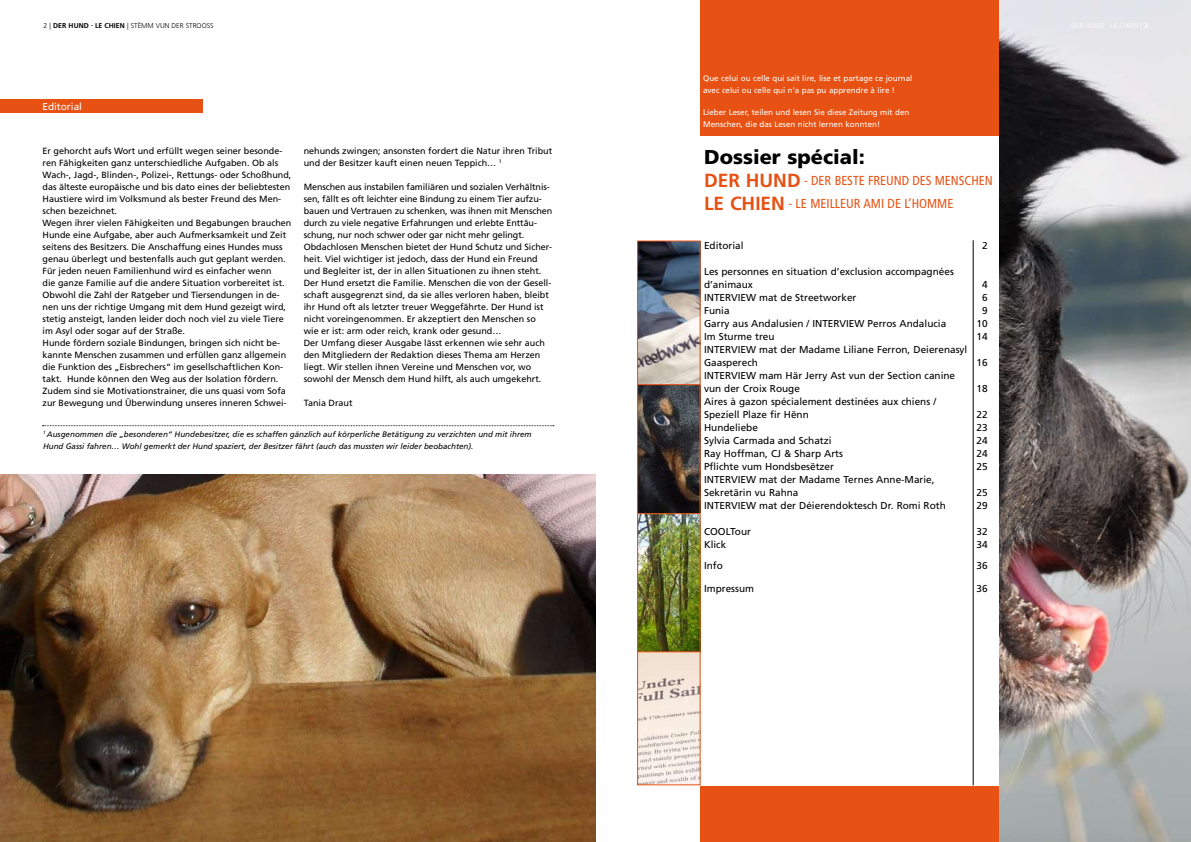
<style>
.page{position:relative;width:1191px;height:842px;background:#fff}
.page>*{position:absolute;margin:0;border:0;box-sizing:border-box;transform-origin:0 0}
.t1{font:900 20px "Frutiger";color:#000}
.t2{font:condensed 13px/22.8px "Frutiger";letter-spacing:-.005em;color:#e75113}
.t3{font:10px/13px "Frutiger";color:#000}
.t4{font:10px "Frutiger";color:#fff}
.t5{font:9px/12px "Frutiger";color:#000}
.t6{font:italic 8px/12px "Frutiger";color:#000}
.t7{font:8px/11.3px "Frutiger";color:#fff}
.t8{font:300 7px "Frutiger";color:#000}
.s1{font-weight:700}
.s2{font-weight:700;font-stretch:normal;font-size:19px}
</style>
<div class="page">
<img style="left:0;top:475px;width:595px;height:367px">
<div style="left:0;top:99px;width:202px;height:14px;background:#e75113"></div>
<div style="left:700px;top:0;width:303px;height:842px;background:#e75113"></div>
<div style="left:700px;top:136px;width:303px;height:649px;background:#fff"></div>
<img style="left:999px;top:0;width:192px;height:842px">
<hr style="left:973px;top:240px;width:1px;height:545px;background:#000">
<img style="left:639px;top:652px;width:59px;height:131px">
<div style="left:637px;top:648px;width:63px;height:137px;border:1px solid #e75113"></div>
<img style="left:639px;top:385px;width:59px;height:128px">
<div style="left:637px;top:377px;width:63px;height:138px;border:1px solid #e75113"></div>
<img style="left:639px;top:243px;width:59px;height:140px">
<div style="left:637px;top:241px;width:63px;height:144px;border:1px solid #e75113"></div>
<img style="left:639px;top:515px;width:59px;height:135px">
<div style="left:637px;top:513px;width:63px;height:139px;border:1px solid #e75113"></div>
<svg style="left:43px;top:425px;width:511px;height:1px"></svg>
<p class="t8" style="left:44px;top:22px;width:168px">2 | <span class="s1">DER HUND </span><sup>.</sup> <span class="s1">LE CHIEN</span> | STËMM VUN DER STROOSS</p>
<p class="t4" style="left:43px;top:100px;width:41px">Editorial</p>
<p class="t5" style="left:43px;top:145px;width:250px">Er gehorcht aufs Wort und erfüllt wegen seiner besonde&shy;ren Fähigkeiten ganz unterschiedliche Aufgaben. Ob als Wach-, Jagd-, Blinden-, Polizei-, Rettungs- oder Schoßhund, das älteste europäische und bis dato eines der beliebtesten Haustiere wird im Volksmund als bester Freund des Men&shy;schen bezeichnet.<br>Wegen ihrer vielen Fähigkeiten und Begabungen brauchen Hunde eine Aufgabe, aber auch Aufmerksamkeit und Zeit seitens des Besitzers. Die Anschaffung eines Hundes muss genau überlegt und bestenfalls auch gut geplant werden.<br>Für jeden neuen Familienhund wird es einfacher wenn<br>die ganze Familie auf die andere Situation vorbereitet ist.<br>Obwohl die Zahl der Ratgeber und Tiersendungen in de&shy;nen uns der richtige Umgang mit dem Hund gezeigt wird, stetig ansteigt, landen leider doch noch viel zu viele Tiere im Asyl oder sogar auf der Straße.<br>Hunde fördern soziale Bindungen, bringen sich nicht be&shy;kannte Menschen zusammen und erfüllen ganz allgemein die Funktion des „Eisbrechers“ im gesellschaftlichen Kon&shy;takt. Hunde können den Weg aus der Isolation fördern.<br>Zudem sind sie Motivationstrainer, die uns quasi vom Sofa zur Bewegung und Überwindung unseres inneren Schwei-</p>
<p class="t5" style="left:304px;top:145px;width:250px">nehunds zwingen; ansonsten fordert die Natur ihren Tribut und der Besitzer kauft einen neuen Teppich… <sup>1</sup></p>
<p class="t5" style="left:304px;top:181px;width:250px">Menschen aus instabilen familiären und sozialen Verhältnis&shy;sen, fällt es oft leichter eine Bindung zu einem Tier aufzu&shy;bauen und Vertrauen zu schenken, was ihnen mit Menschen durch zu viele negative Erfahrungen und erlebte Enttäu&shy;schung, nur noch schwer oder gar nicht mehr gelingt.<br>Obdachlosen Menschen bietet der Hund Schutz und Sicher&shy;heit. Viel wichtiger ist jedoch, dass der Hund ein Freund und Begleiter ist, der in allen Situationen zu ihnen steht.<br>Der Hund ersetzt die Familie. Menschen die von der Gesell&shy;schaft ausgegrenzt sind, da sie alles verloren haben, bleibt ihr Hund oft als letzter treuer Weggefährte. Der Hund ist nicht voreingenommen. Er akzeptiert den Menschen so wie er ist: arm oder reich, krank oder gesund…<br>Der Umfang dieser Ausgabe lässt erkennen wie sehr auch den Mitgliedern der Redaktion dieses Thema am Herzen liegt. Wir stellen ihnen Vereine und Menschen vor, wo sowohl der Mensch dem Hund hilft, als auch umgekehrt.</p>
<p class="t5" style="left:304px;top:397px;width:50px">Tania Draut</p>
<p class="t6" style="left:43px;top:428px;width:490px"><sup>1</sup> Ausgenommen die „besonderen“ Hundebesitzer, die es schaffen gänzlich auf körperliche Betätigung zu verzichten und mit ihrem<br>Hund Gassi fahren… Wohl gemerkt der Hund spaziert, der Besitzer fährt (auch das mussten wir leider beobachten).</p>
<p class="t7" style="left:703px;top:73px;width:211px">Que celui ou celle qui sait lire, lise et partage ce journal avec celui ou celle qui n’a pas pu apprendre à lire !</p>
<p class="t7" style="left:703px;top:107px;width:208px">Lieber Leser, teilen und lesen Sie diese Zeitung mit den<br>Menschen, die das Lesen nicht lernen konnten!</p>
<h1 class="t1" style="left:704px;top:145px;width:162px">Dossier spécial:</h1>
<h2 class="t2" style="left:704px;top:169px;width:290px"><span class="s2">DER HUND</span> - DER BESTE FREUND DES MENSCHEN<br><span class="s2">LE CHIEN</span> - LE MEILLEUR AMI DE L’HOMME</h2>
<p class="t3" style="left:704px;top:239px;width:41px">Editorial</p>
<p class="t3" style="left:982px;top:239px;width:7px">2</p>
<p class="t3" style="left:704px;top:265px;width:251px">Les personnes en situation d’exclusion accompagnées d’animaux</p>
<p class="t3" style="left:982px;top:278px;width:7px">4</p>
<p class="t3" style="left:704px;top:291px;width:154px">INTERVIEW mat de Streetworker</p>
<p class="t3" style="left:982px;top:291px;width:7px">6</p>
<p class="t3" style="left:704px;top:304px;width:27px">Funia</p>
<p class="t3" style="left:982px;top:304px;width:7px">9</p>
<p class="t3" style="left:704px;top:317px;width:119px">Garry aus Andalusien / Interview</p>
<p class="t3" style="left:867px;top:317px;width:80px">Perros Andalucia</p>
<p class="t3" style="left:976px;top:317px;width:13px">10</p>
<p class="t3" style="left:704px;top:330px;width:72px">Im Sturme treu</p>
<p class="t3" style="left:976px;top:330px;width:13px">14</p>
<p class="t3" style="left:704px;top:343px;width:265px">INTERVIEW mat der Madame Liliane Ferron, Deierenasyl<br>Gaasperech</p>
<p class="t3" style="left:976px;top:356px;width:13px">16</p>
<p class="t3" style="left:704px;top:369px;width:253px;text-indent:55px">mam Här Jerry Ast vun der Section canine vun der Croix Rouge</p>
<p class="t3" style="left:704px;top:369px;width:10px">Interview</p>
<p class="t3" style="left:704px;top:395px;width:234px">Aires à gazon spécialement destinées aux chiens /<br>Speziell Plaze fir Hënn</p>
<p class="t3" style="left:976px;top:382px;width:13px">18</p>
<p class="t3" style="left:976px;top:408px;width:13px">22</p>
<p class="t3" style="left:704px;top:421px;width:55px">Hundeliebe</p>
<p class="t3" style="left:976px;top:421px;width:13px">23</p>
<p class="t3" style="left:704px;top:434px;width:129px">Sylvia Carmada and Schatzi</p>
<p class="t3" style="left:976px;top:434px;width:13px">24</p>
<p class="t3" style="left:704px;top:447px;width:141px">Ray Hoffman, CJ &amp; Sharp Arts</p>
<p class="t3" style="left:976px;top:447px;width:13px">24</p>
<p class="t3" style="left:704px;top:460px;width:132px">Pflichte vum Hondsbesëtzer</p>
<p class="t3" style="left:976px;top:460px;width:13px">25</p>
<p class="t3" style="left:704px;top:473px;width:10px">Interview</p>
<p class="t3" style="left:704px;top:473px;width:232px;text-indent:55px">mat der Madame Ternes Anne-Marie,<br>Sekretärin vu Rahna</p>
<p class="t3" style="left:976px;top:486px;width:13px">25</p>
<p class="t3" style="left:704px;top:499px;width:10px">Interview</p>
<p class="t3" style="left:759px;top:499px;width:188px">mat der Déierendoktesch Dr. Romi Roth</p>
<p class="t3" style="left:976px;top:499px;width:13px">29</p>
<p class="t3" style="left:704px;top:525px;width:49px">COOLTour</p>
<p class="t3" style="left:976px;top:525px;width:13px">32</p>
<p class="t3" style="left:704px;top:538px;width:24px">Klick</p>
<p class="t3" style="left:976px;top:538px;width:13px">34</p>
<p class="t3" style="left:704px;top:559px;width:20px">Info</p>
<p class="t3" style="left:976px;top:559px;width:13px">36</p>
<p class="t3" style="left:704px;top:582px;width:52px">Impressum</p>
<p class="t3" style="left:976px;top:582px;width:13px">36</p>
</div>
